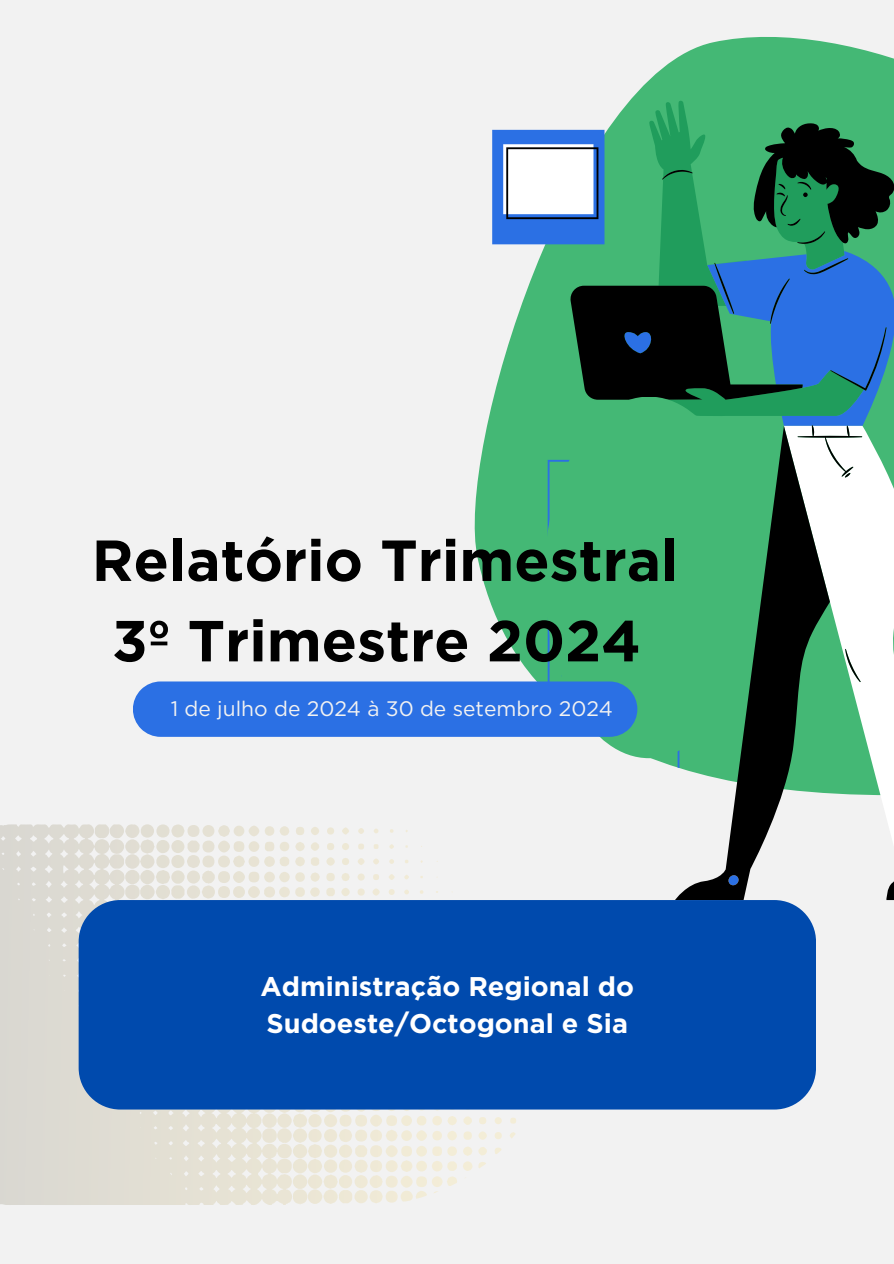
<style>
.page{position:relative;width:894px;height:1264px;background:#fff}
.page>*{position:absolute;margin:0;border:0;box-sizing:border-box;transform-origin:0 0}
.t1{font:700 57.75px/80.4px "Gotham";color:#000;text-align:center}
.t2{font:700 27px/37.2px "Gotham";color:#fff}
.t3{font:21px "Gotham";color:#f2f2f2}
</style>
<div class="page">
<div style="left:0;top:0;width:893px;height:1263px;background:#f2f2f2"></div>
<svg style="left:474px;top:37px;width:419px;height:700px"></svg>
<svg style="left:649px;top:100px;width:214px;height:23px;background:#41b673"></svg>
<svg style="left:492px;top:130px;width:14px;height:607px"></svg>
<svg style="left:506px;top:123px;width:387px;height:777px"></svg>
<div style="left:544px;top:396px;width:209px;height:362px;background:#44b875;border-radius:50%"></div>
<div style="left:133px;top:681px;width:504px;height:55px;background:#2b70e4"></div>
<svg style="left:0;top:824px;width:544px;height:381px"></svg>
<div style="left:79px;top:900px;width:736px;height:209px;background:#004aad;border-radius:42px"></div>
<p class="t1" style="left:92px;top:520px;width:588px">Relatório Trimestral<br>3º Trimestre 2024</p>
<p class="t3" style="left:171px;top:695px;width:443px">1 de julho de 2024 à 30 de setembro 2024</p>
<h1 class="t2" style="left:260px;top:967px;width:375px">Administração Regional do<br>Sudoeste/Octogonal e Sia</h1>
</div>
